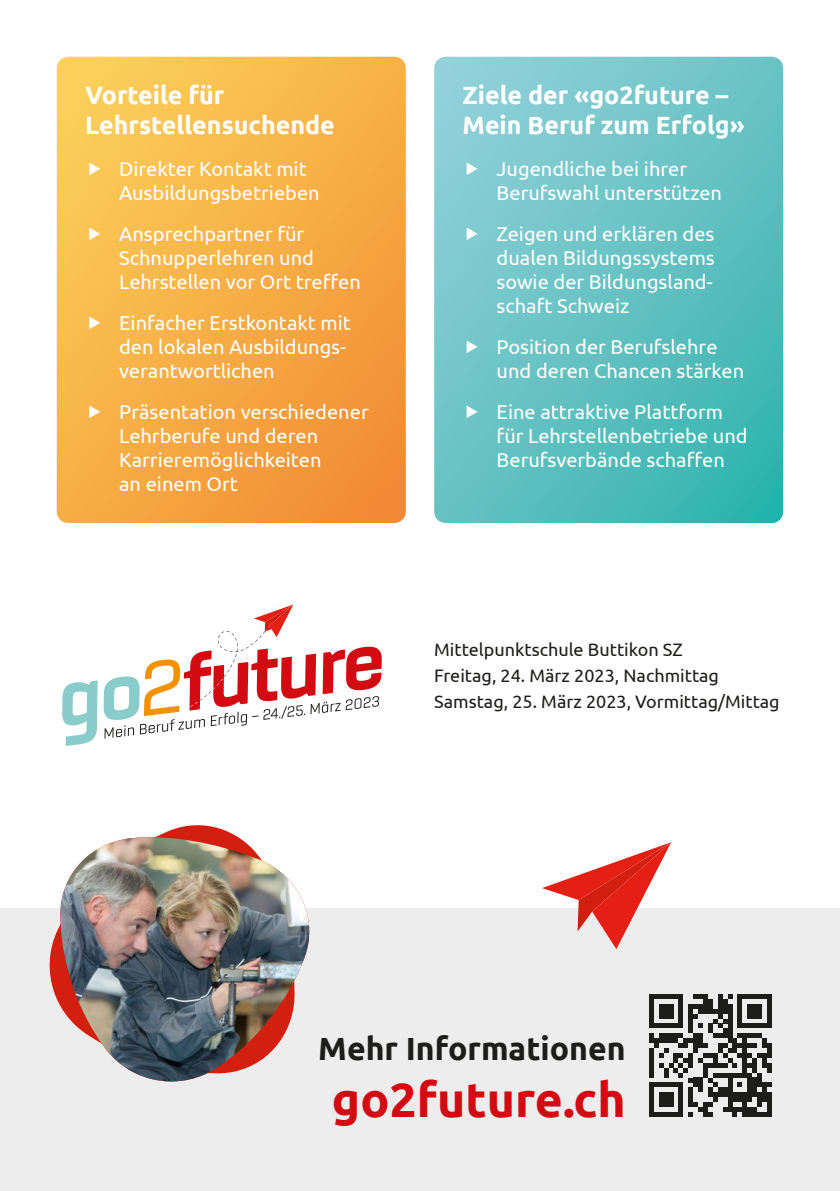
<style>
.page{position:relative;width:840px;height:1191px;background:#fff}
.page>*{position:absolute;margin:0;border:0;box-sizing:border-box;transform-origin:0 0}
.t1{font:700 48px "Ubuntu";color:#d20a11}
.t2{font:700 32px "Ubuntu";color:#1d1d1b}
.t3{font:700 25px/30px "Ubuntu";color:#fff}
.t4{font:20px/24px "Ubuntu";color:#fff}
.t5{font:18px/26px "Ubuntu";color:#1d1d1b}
</style>
<div class="page">
<div style="left:0;top:909px;width:839px;height:282px;background:#ededed"></div>
<svg style="left:38px;top:825px;width:183px;height:174px"></svg>
<svg style="left:57px;top:829px;width:257px;height:253px"></svg>
<img style="left:58px;top:837px;width:253px;height:244px">
<svg style="left:541px;top:842px;width:129px;height:107px"></svg>
<svg style="left:57px;top:57px;width:348px;height:466px;background:#f6ae47"></svg>
<svg style="left:434px;top:57px;width:348px;height:466px;background:#66c2c3"></svg>
<svg style="left:649px;top:994px;width:122px;height:122px"></svg>
<div style="left:766px;top:1092px;width:5px;height:15px;background:#1d1d1b"></div>
<div style="left:766px;top:1107px;width:5px;height:9px;background:#1d1d1b"></div>
<svg style="left:62px;top:604px;width:320px;height:142px"></svg>
<svg style="left:89px;top:162px;width:34px;height:14px"></svg>
<svg style="left:89px;top:227px;width:34px;height:14px"></svg>
<svg style="left:89px;top:316px;width:34px;height:14px"></svg>
<svg style="left:89px;top:405px;width:34px;height:14px"></svg>
<svg style="left:466px;top:162px;width:34px;height:14px"></svg>
<svg style="left:466px;top:227px;width:34px;height:14px"></svg>
<svg style="left:466px;top:340px;width:34px;height:14px"></svg>
<svg style="left:466px;top:405px;width:34px;height:14px"></svg>
<p class="t3" style="left:85px;top:80px;width:251px">Vorteile für<br>Lehrstellensuchende</p>
<p class="t4" style="left:119px;top:156px;width:202px">Direkter Kontakt mit<br>Ausbildungsbetrieben</p>
<p class="t4" style="left:119px;top:221px;width:243px">Ansprechpartner für<br>Schnupperlehren und<br>Lehrstellen vor Ort treffen</p>
<p class="t4" style="left:119px;top:310px;width:233px">Einfacher Erstkontakt mit den lokalen Ausbildungs&shy;verantwortlichen</p>
<p class="t4" style="left:119px;top:399px;width:251px">Präsentation verschiedener<br>Lehrberufe und deren<br>Karrieremöglichkeiten<br>an einem Ort</p>
<p class="t3" style="left:462px;top:80px;width:283px">Ziele der «go2future –<br>Mein Beruf zum Erfolg»</p>
<p class="t4" style="left:496px;top:156px;width:227px">Jugendliche bei ihrer<br>Berufswahl unterstützen</p>
<p class="t4" style="left:496px;top:221px;width:219px;text-align:justify">Zeigen und erklären des dualen Bildungssystems sowie der Bildungsland&shy;schaft Schweiz</p>
<p class="t4" style="left:496px;top:334px;width:249px">Position der Berufslehre und deren Chancen stärken</p>
<p class="t4" style="left:496px;top:399px;width:252px">Eine attraktive Plattform für Lehrstellenbetriebe und<br>Berufsverbände schaffen</p>
<p class="t5" style="left:434px;top:636px;width:347px">Mittelpunktschule Buttikon SZ<br>Freitag, 24. März 2023, Nachmittag<br>Samstag, 25. März 2023, Vormittag/Mittag</p>
<h2 class="t2" style="left:318px;top:1028px;width:309px">Mehr Informationen</h2>
<h1 class="t1" style="left:332px;top:1071px;width:295px">go2future.ch</h1>
</div>
